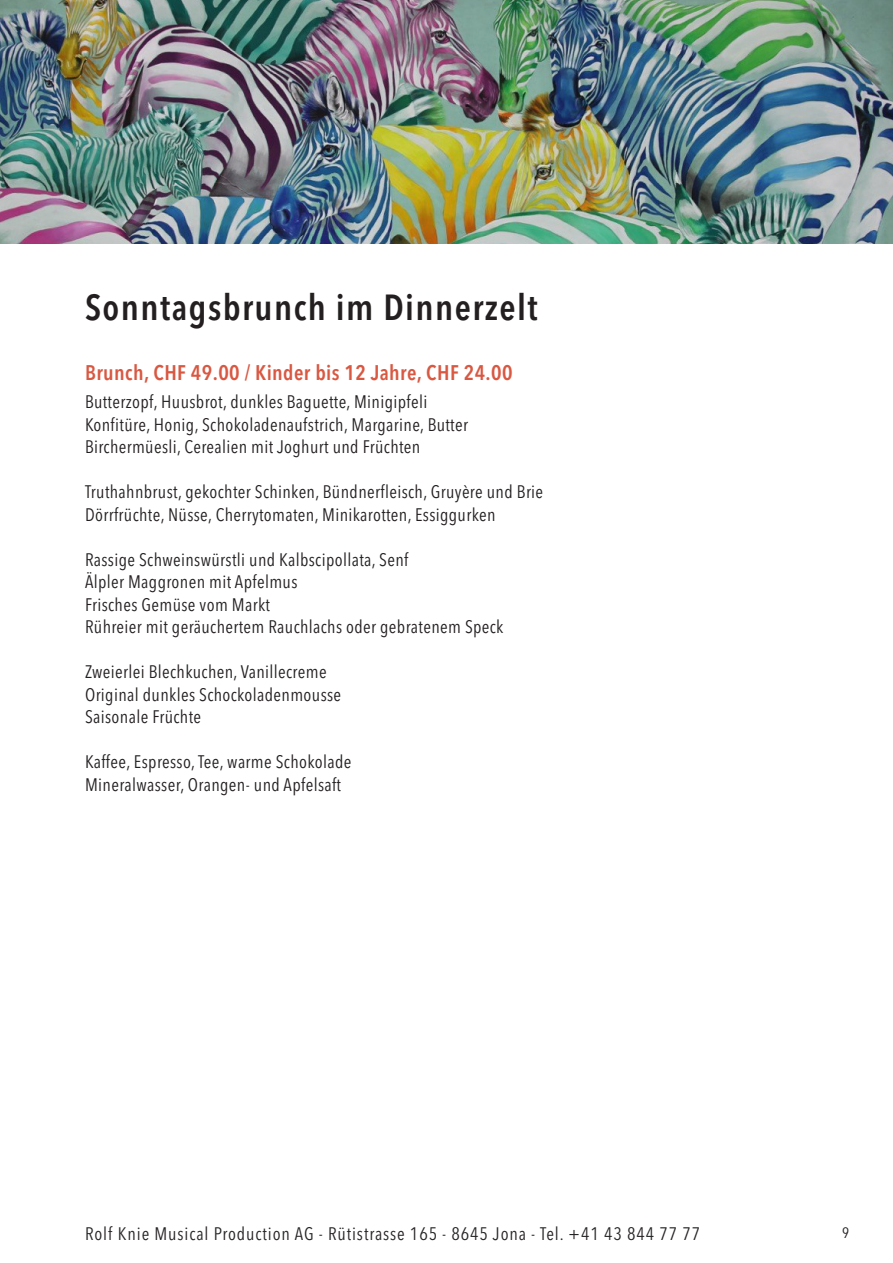
<style>
.page{position:relative;width:893px;height:1263px;background:#fff}
.page>*{position:absolute;margin:0;border:0;box-sizing:border-box;transform-origin:0 0}
.Grosse_Titel{font:600 condensed 36px "Avenir Next LT Pro";letter-spacing:.04em;color:#231f20}
.t1{font:600 condensed 21px "Avenir Next LT Pro";letter-spacing:.02em;color:#d95842}
.t2{font:condensed 18px "Avenir Next LT Pro";letter-spacing:.02em;color:#231f20}
.t3{font:condensed 18px "Avenir Next LT Pro";letter-spacing:.05em;color:#262324}
.t4{font:condensed 15px "Avenir Next LT Pro";color:#231f20}
</style>
<div class="page">
<img style="left:0;top:0;width:893px;height:244px">
<p class="Grosse_Titel" style="left:85px;top:285px;width:454px">Sonntagsbrunch im Dinnerzelt</p>
<p class="t1" style="left:85px;top:359px;width:429px">Brunch, CHF 49.00 / Kinder bis 12 Jahre, CHF 24.00</p>
<p class="t2" style="left:85px;top:391px;width:344px">Butterzopf, Huusbrot, dunkles Baguette, Minigipfeli</p>
<p class="t2" style="left:85px;top:413px;width:384px">Konfitüre, Honig, Schokoladenaufstrich, Margarine, Butter</p>
<p class="t2" style="left:85px;top:436px;width:337px">Birchermüesli, Cerealien mit Joghurt und Früchten</p>
<p class="t2" style="left:85px;top:481px;width:460px">Truthahnbrust, gekochter Schinken, Bündnerfleisch, Gruyère und Brie</p>
<p class="t2" style="left:85px;top:503px;width:412px">Dörrfrüchte, Nüsse, Cherrytomaten, Minikarotten, Essiggurken</p>
<p class="t2" style="left:85px;top:548px;width:325px">Rassige Schweinswürstli und Kalbscipollata, Senf</p>
<p class="t2" style="left:85px;top:571px;width:214px">Älpler Maggronen mit Apfelmus</p>
<p class="t2" style="left:85px;top:593px;width:187px">Frisches Gemüse vom Markt</p>
<p class="t2" style="left:85px;top:616px;width:420px">Rühreier mit geräuchertem Rauchlachs oder gebratenem Speck</p>
<p class="t2" style="left:85px;top:661px;width:243px">Zweierlei Blechkuchen, Vanillecreme</p>
<p class="t2" style="left:85px;top:683px;width:258px">Original dunkles Schockoladenmousse</p>
<p class="t2" style="left:85px;top:706px;width:118px">Saisonale Früchte</p>
<p class="t2" style="left:85px;top:751px;width:268px">Kaffee, Espresso, Tee, warme Schokolade</p>
<p class="t2" style="left:85px;top:773px;width:257px">Mineralwasser, Orangen- und Apfelsaft</p>
<p class="t3" style="left:85px;top:1223px;width:617px">Rolf Knie Musical Production AG - Rütistrasse 165 - 8645 Jona - Tel. +41 43 844 77 77</p>
<p class="t4" style="left:842px;top:1224px;width:9px">9</p>
</div>
